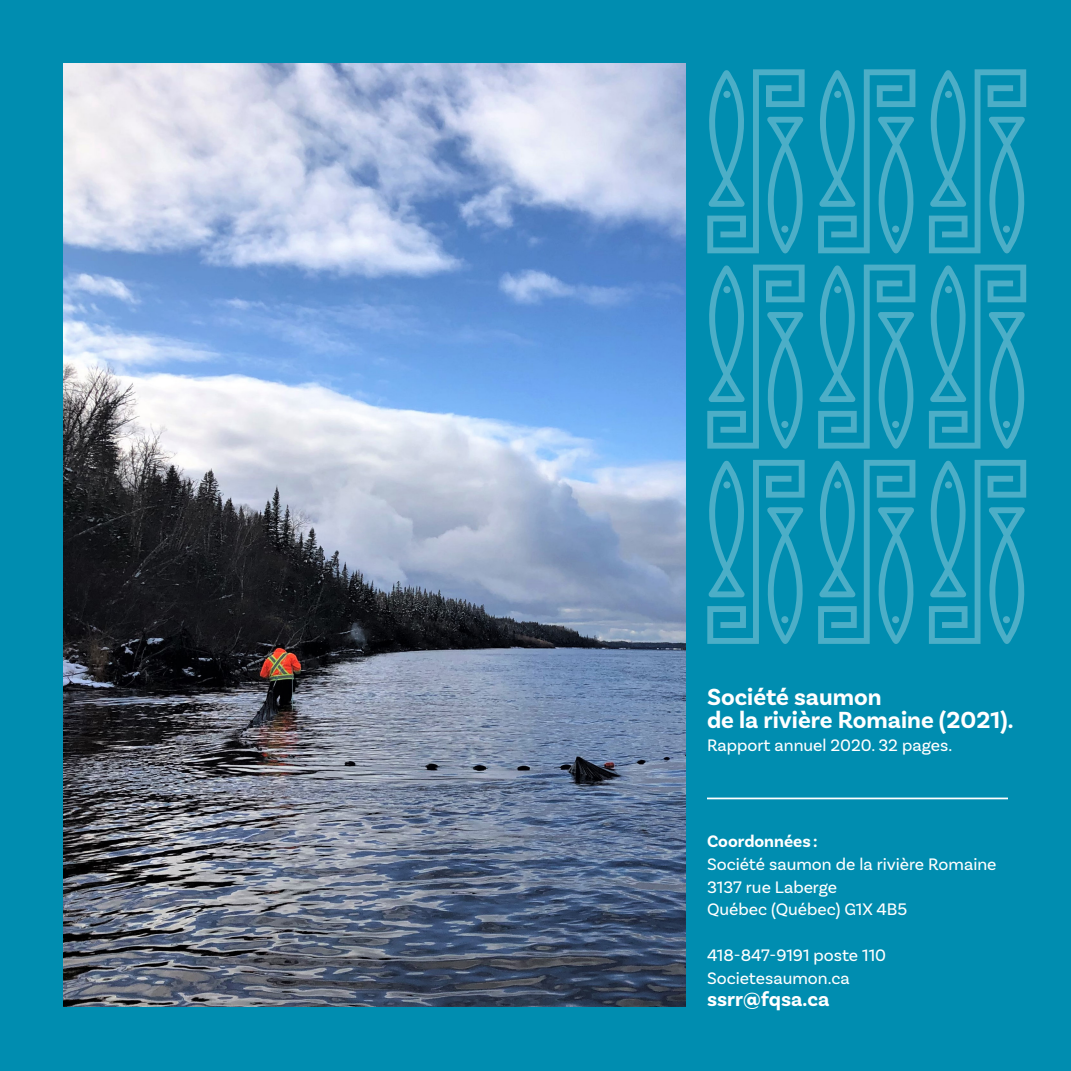
<style>
.page{position:relative;width:1071px;height:1071px;background:#008db0}
.page>*{position:absolute;margin:0;border:0;box-sizing:border-box;transform-origin:0 0}
.Texte_courant{font:700 24.5px "Basic Sans";color:#fff}
.Texte_courant-2{font:700 21px "Basic Sans";color:#fff}
.Texte_courant-3{font:17.5px "Basic Sans";color:#fff}
.Texte_courant-4{font:700 17.5px "Basic Sans";color:#fff}
</style>
<div class="page">
<svg style="left:707px;top:69px;width:98px;height:184px"></svg>
<div style="left:781px;top:226px;width:7px;height:7px;background:#4caec7;border-radius:50%"></div>
<svg style="left:707px;top:265px;width:98px;height:184px"></svg>
<div style="left:781px;top:421px;width:7px;height:7px;background:#4caec7;border-radius:50%"></div>
<svg style="left:707px;top:460px;width:98px;height:184px"></svg>
<div style="left:781px;top:616px;width:7px;height:7px;background:#4caec7;border-radius:50%"></div>
<svg style="left:818px;top:69px;width:98px;height:184px"></svg>
<div style="left:892px;top:226px;width:7px;height:7px;background:#4caec7;border-radius:50%"></div>
<svg style="left:818px;top:265px;width:98px;height:184px"></svg>
<div style="left:892px;top:421px;width:7px;height:7px;background:#4caec7;border-radius:50%"></div>
<svg style="left:818px;top:460px;width:98px;height:184px"></svg>
<div style="left:892px;top:616px;width:7px;height:7px;background:#4caec7;border-radius:50%"></div>
<svg style="left:929px;top:69px;width:98px;height:184px"></svg>
<div style="left:1003px;top:226px;width:7px;height:7px;background:#4caec7;border-radius:50%"></div>
<svg style="left:929px;top:265px;width:98px;height:184px"></svg>
<div style="left:1003px;top:421px;width:7px;height:7px;background:#4caec7;border-radius:50%"></div>
<svg style="left:929px;top:460px;width:98px;height:184px"></svg>
<div style="left:1003px;top:616px;width:7px;height:7px;background:#4caec7;border-radius:50%"></div>
<img style="left:63px;top:63px;width:623px;height:943px">
<hr style="left:707px;top:798px;width:301px;height:1px;background:#fff">
<p class="Texte_courant" style="left:707px;top:682px;width:176px">Société saumon</p>
<p class="Texte_courant" style="left:707px;top:705px;width:308px">de la rivière Romaine (2021).</p>
<p class="Texte_courant-3" style="left:707px;top:734px;width:247px">Rapport annuel 2020. 32 pages.</p>
<p class="Texte_courant-4" style="left:707px;top:831px;width:112px">Coordonnées :</p>
<p class="Texte_courant-3" style="left:707px;top:854px;width:291px">Société saumon de la rivière Romaine</p>
<p class="Texte_courant-3" style="left:707px;top:876px;width:132px">3137 rue Laberge</p>
<p class="Texte_courant-3" style="left:707px;top:899px;width:202px">Québec (Québec) G1X 4B5</p>
<p class="Texte_courant-3" style="left:707px;top:945px;width:181px">418-847-9191 poste 110</p>
<p class="Texte_courant-3" style="left:707px;top:967px;width:144px">Societesaumon.ca</p>
<p class="Texte_courant-2" style="left:707px;top:987px;width:124px">ssrr@fqsa.ca</p>
</div>
